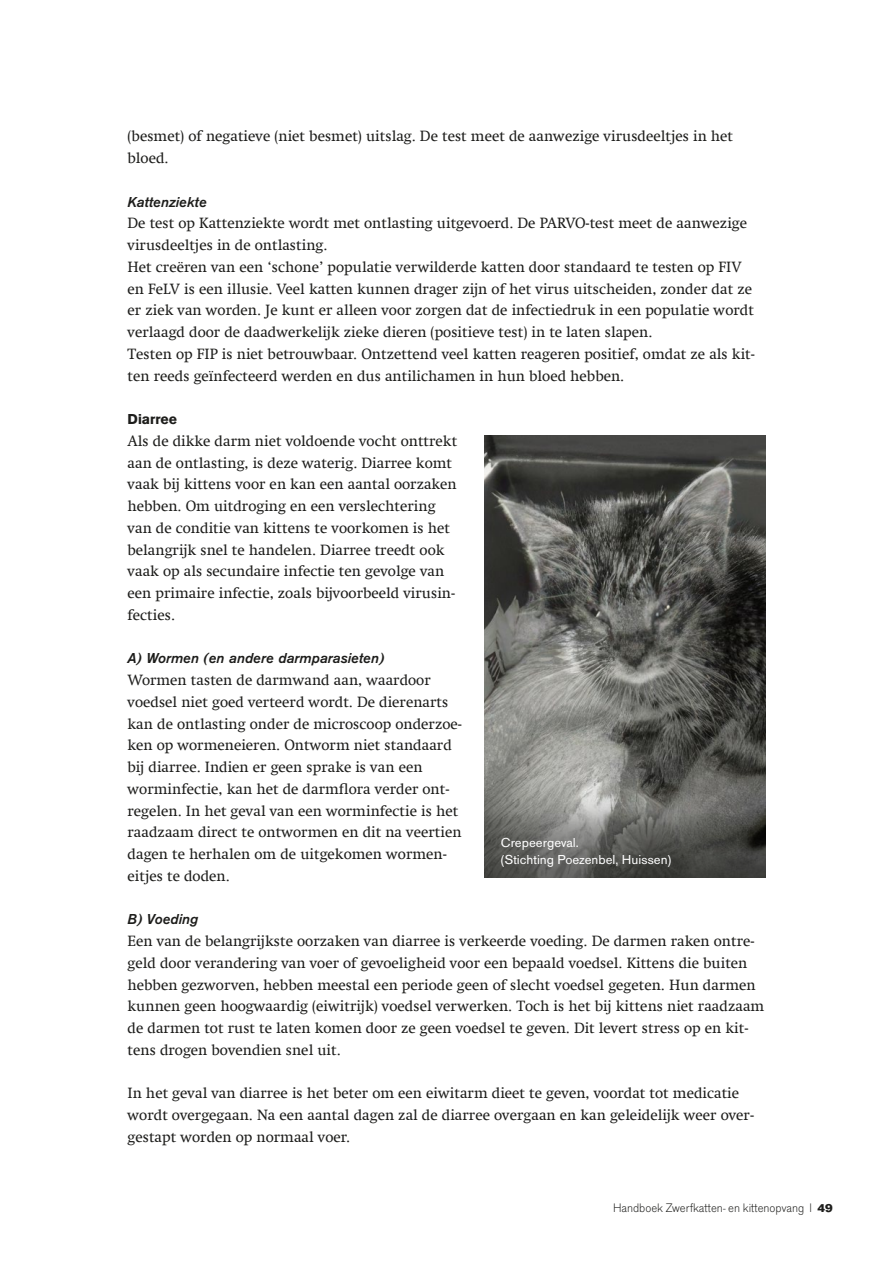
<style>
.page{position:relative;width:893px;height:1263px;background:#fff}
.page>*{position:absolute;margin:0;border:0;box-sizing:border-box;transform-origin:0 0}
.t1{font:15px/21.8px "Swift Com";color:#1d1d1b}
.t2{font:15px "Dierenbescherming Sans Demi Itali";color:#1d1d1b}
.t3{font:700 15px "Dierenbescherming Sans";color:#1d1d1b}
.t4{font:13.5px "Dierenbescherming Sans";color:#fff}
.t5{font:300 12.9px "Dierenbescherming Sans";letter-spacing:-.005em;color:#1d1d1b}
.s1{font-weight:900;font-size:12.15px}
</style>
<div class="page">
<img style="left:485px;top:435px;width:280px;height:366px">
<img style="left:485px;top:801px;width:280px;height:77px">
<p class="t1" style="left:128px;top:125px;width:607px">(besmet) of negatieve (niet besmet) uitslag. De test meet de aanwezige virusdeeltjes in het bloed.</p>
<p class="t2" style="left:128px;top:190px;width:81px">Kattenziekte</p>
<p class="t1" style="left:128px;top:212px;width:629px">De test op Kattenziekte wordt met ontlasting uitgevoerd. De PARVO-test meet de aanwezige virusdeeltjes in de ontlasting.<br>Het creëren van een ‘schone’ populatie verwilderde katten door standaard te testen op FIV en FeLV is een illusie. Veel katten kunnen drager zijn of het virus uitscheiden, zonder dat ze er ziek van worden. Je kunt er alleen voor zorgen dat de infectiedruk in een populatie wordt verlaagd door de daadwerkelijk zieke dieren (positieve test) in te laten slapen.<br>Testen op FIP is niet betrouwbaar. Ontzettend veel katten reageren positief, omdat ze als kit&shy;ten reeds geïnfecteerd werden en dus antilichamen in hun bloed hebben.</p>
<p class="t3" style="left:128px;top:408px;width:51px">Diarree</p>
<p class="t1" style="left:128px;top:430px;width:331px">Als de dikke darm niet voldoende vocht onttrekt aan de ontlasting, is deze waterig. Diarree komt vaak bij kittens voor en kan een aantal oorzaken hebben. Om uitdroging en een verslechtering van de conditie van kittens te voorkomen is het belangrijk snel te handelen. Diarree treedt ook vaak op als secundaire infectie ten gevolge van een primaire infectie, zoals bijvoorbeeld virusin&shy;fecties.</p>
<p class="t2" style="left:128px;top:647px;width:258px">A) Wormen (en andere darmparasieten)</p>
<p class="t1" style="left:128px;top:669px;width:336px">Wormen tasten de darmwand aan, waardoor voedsel niet goed verteerd wordt. De dierenarts kan de ontlasting onder de microscoop onderzoe&shy;ken op wormeneieren. Ontworm niet standaard bij diarree. Indien er geen sprake is van een worminfectie, kan het de darmflora verder ont&shy;regelen. In het geval van een worminfectie is het raadzaam direct te ontwormen en dit na veertien</p>
<p class="t4" style="left:501px;top:833px;width:79px">Crepeergeval.</p>
<p class="t1" style="left:128px;top:843px;width:321px">dagen te herhalen om de uitgekomen wormen-</p>
<p class="t4" style="left:501px;top:849px;width:172px">(Stichting Poezenbel, Huissen)</p>
<p class="t1" style="left:128px;top:865px;width:104px">eitjes te doden.</p>
<p class="t2" style="left:128px;top:908px;width:72px">B) Voeding</p>
<p class="t1" style="left:128px;top:930px;width:638px">Een van de belangrijkste oorzaken van diarree is verkeerde voeding. De darmen raken ontre&shy;geld door verandering van voer of gevoeligheid voor een bepaald voedsel. Kittens die buiten hebben gezworven, hebben meestal een periode geen of slecht voedsel gegeten. Hun darmen kunnen geen hoogwaardig (eiwitrijk) voedsel verwerken. Toch is het bij kittens niet raadzaam de darmen tot rust te laten komen door ze geen voedsel te geven. Dit levert stress op en kit&shy;tens drogen bovendien snel uit.</p>
<p class="t1" style="left:128px;top:1082px;width:628px">In het geval van diarree is het beter om een eiwitarm dieet te geven, voordat tot medicatie wordt overgegaan. Na een aantal dagen zal de diarree overgaan en kan geleidelijk weer over&shy;gestapt worden op normaal voer.</p>
<p class="t5" style="left:613px;top:1199px;width:221px">Handboek Zwerfkatten- en kittenopvang l <span class="s1">49</span></p>
</div>
